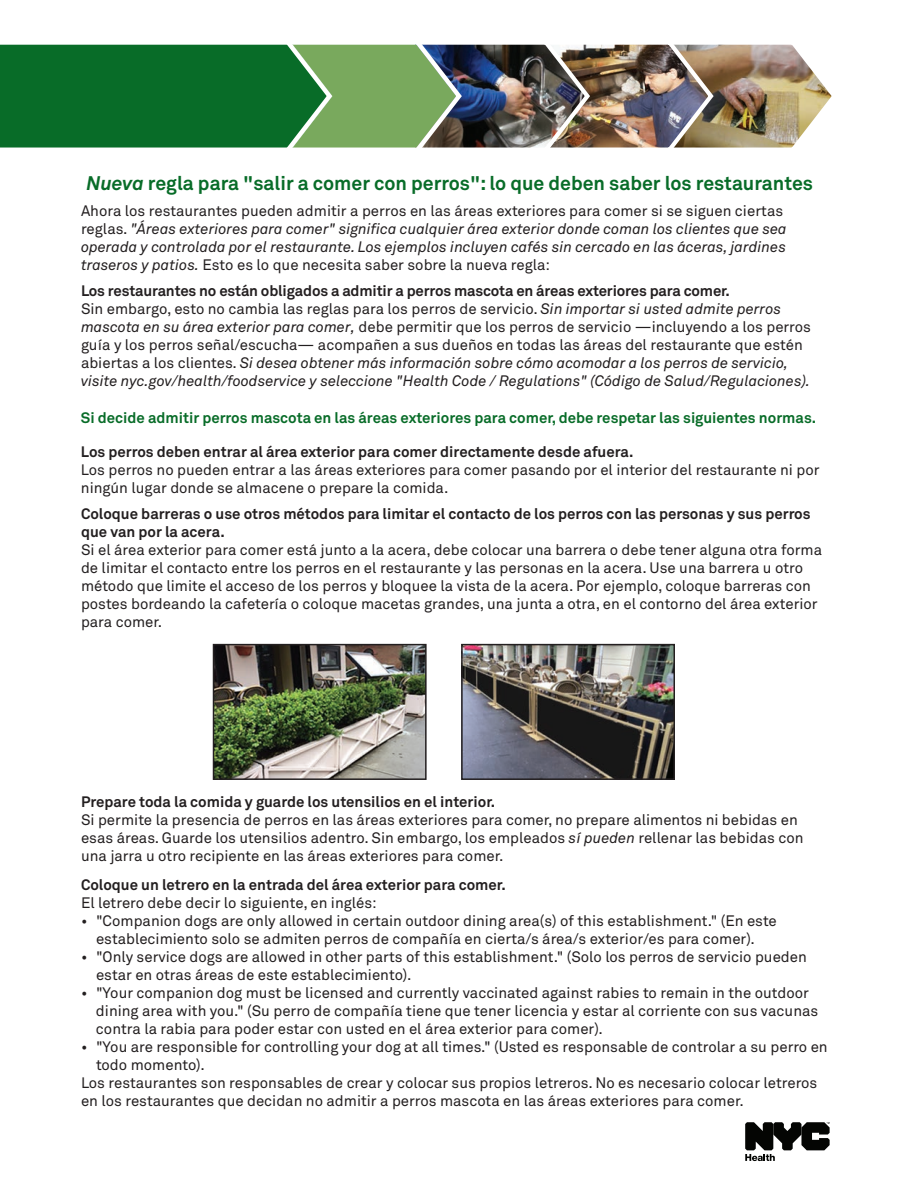
<style>
.page{position:relative;width:918px;height:1188px;background:#fff}
.page>*{position:absolute;margin:0;border:0;box-sizing:border-box;transform-origin:0 0}
.t1{font:700 19.5px "Akkurat";color:#086c28}
.t2{font:15px/18px "Akkurat";color:#231f20}
.t3{font:italic 15px/18px "Akkurat";color:#231f20}
.t4{font:700 15px/18px "Akkurat";color:#231f20}
.t5{font:700 15px "Akkurat";color:#086c28}
.s1{font-style:italic}
.s2{font-style:normal}
.s3{font-weight:700;font-style:normal}
.s4{font-weight:700}
.s5{font-weight:400}
</style>
<div class="page">
<img style="left:0;top:44px;width:832px;height:104px">
<img style="left:216px;top:647px;width:208px;height:130px">
<div style="left:213px;top:644px;width:214px;height:136px;border:2px solid #231f20"></div>
<img style="left:464px;top:647px;width:208px;height:130px">
<div style="left:461px;top:644px;width:214px;height:136px;border:2px solid #231f20"></div>
<svg style="left:745px;top:1122px;width:85px;height:39px"></svg>
<p class="t1" style="left:86px;top:171px;width:728px"><span class="s1">Nueva</span> regla para "salir a comer con perros": lo que deben saber los restaurantes</p>
<p class="t3" style="left:81px;top:202px;width:707px"><span class="s2">Ahora los restaurantes pueden admitir a perros en las áreas exteriores para comer si se siguen ciertas reglas.</span> "Áreas exteriores para comer" significa cualquier área exterior donde coman los clientes que sea operada y controlada por el restaurante. Los ejemplos incluyen cafés sin cercado en las áceras, jardines traseros y patios. <span class="s2">Esto es lo que necesita saber sobre la nueva regla:</span></p>
<p class="t3" style="left:81px;top:282px;width:731px"><span class="s3">Los restaurantes no están obligados a admitir a perros mascota en áreas exteriores para comer.<br></span><span class="s2">Sin embargo, esto no cambia las reglas para los perros de servicio.</span> Sin importar si usted admite perros mascota en su área exterior para comer, <span class="s2">debe permitir que los perros de servicio —incluyendo a los perros guía y los perros señal/escucha— acompañen a sus dueños en todas las áreas del restaurante que estén abiertas a los clientes.</span> Si desea obtener más información sobre cómo acomodar a los perros de servicio, visite nyc.gov/health/foodservice y seleccione "Health Code / Regulations" (Código de Salud/Regulaciones).</p>
<p class="t5" style="left:81px;top:408px;width:737px">Si decide admitir perros mascota en las áreas exteriores para comer, debe respetar las siguientes normas.</p>
<p class="t2" style="left:81px;top:443px;width:740px"><span class="s4">Los perros deben entrar al área exterior para comer directamente desde afuera.<br></span>Los perros no pueden entrar a las áreas exteriores para comer pasando por el interior del restaurante ni por ningún lugar donde se almacene o prepare la comida.</p>
<p class="t2" style="left:81px;top:506px;width:743px"><span class="s4">Coloque barreras o use otros métodos para limitar el contacto de los perros con las personas y sus perros que van por la acera.<br></span>Si el área exterior para comer está junto a la acera, debe colocar una barrera o debe tener alguna otra forma de limitar el contacto entre los perros en el restaurante y las personas en la acera. Use una barrera u otro método que limite el acceso de los perros y bloquee la vista de la acera. Por ejemplo, coloque barreras con postes bordeando la cafetería o coloque macetas grandes, una junta a otra, en el contorno del área exterior para comer.</p>
<p class="t2" style="left:81px;top:794px;width:724px"><span class="s4">Prepare toda la comida y guarde los utensilios en el interior.<br></span>Si permite la presencia de perros en las áreas exteriores para comer, no prepare alimentos ni bebidas en esas áreas. Guarde los utensilios adentro. Sin embargo, los empleados <span class="s1">sí pueden</span> rellenar las bebidas con una jarra u otro recipiente en las áreas exteriores para comer.</p>
<p class="t4" style="left:81px;top:876px;width:426px">Coloque un letrero en la entrada del área exterior para comer.<br><span class="s5">El letrero debe decir lo siguiente, en inglés:</span></p>
<p class="t2" style="left:81px;top:912px;width:697px;text-align:center">• "Companion dogs are only allowed in certain outdoor dining area(s) of this establishment." (En este establecimiento solo se admiten perros de compañía en cierta/s área/s exterior/es para comer).</p>
<p class="t2" style="left:96px;top:948px;width:712px;text-indent:-15px">• "Only service dogs are allowed in other parts of this establishment." (Solo los perros de servicio pueden estar en otras áreas de este establecimiento).</p>
<p class="t2" style="left:96px;top:984px;width:724px;text-indent:-15px">• "Your companion dog must be licensed and currently vaccinated against rabies to remain in the outdoor dining area with you." (Su perro de compañía tiene que tener licencia y estar al corriente con sus vacunas contra la rabia para poder estar con usted en el área exterior para comer).</p>
<p class="t2" style="left:96px;top:1038px;width:733px;text-indent:-15px">• "You are responsible for controlling your dog at all times." (Usted es responsable de controlar a su perro en todo momento).</p>
<p class="t2" style="left:81px;top:1074px;width:738px">Los restaurantes son responsables de crear y colocar sus propios letreros. No es necesario colocar letreros en los restaurantes que decidan no admitir a perros mascota en las áreas exteriores para comer.</p>
</div>
